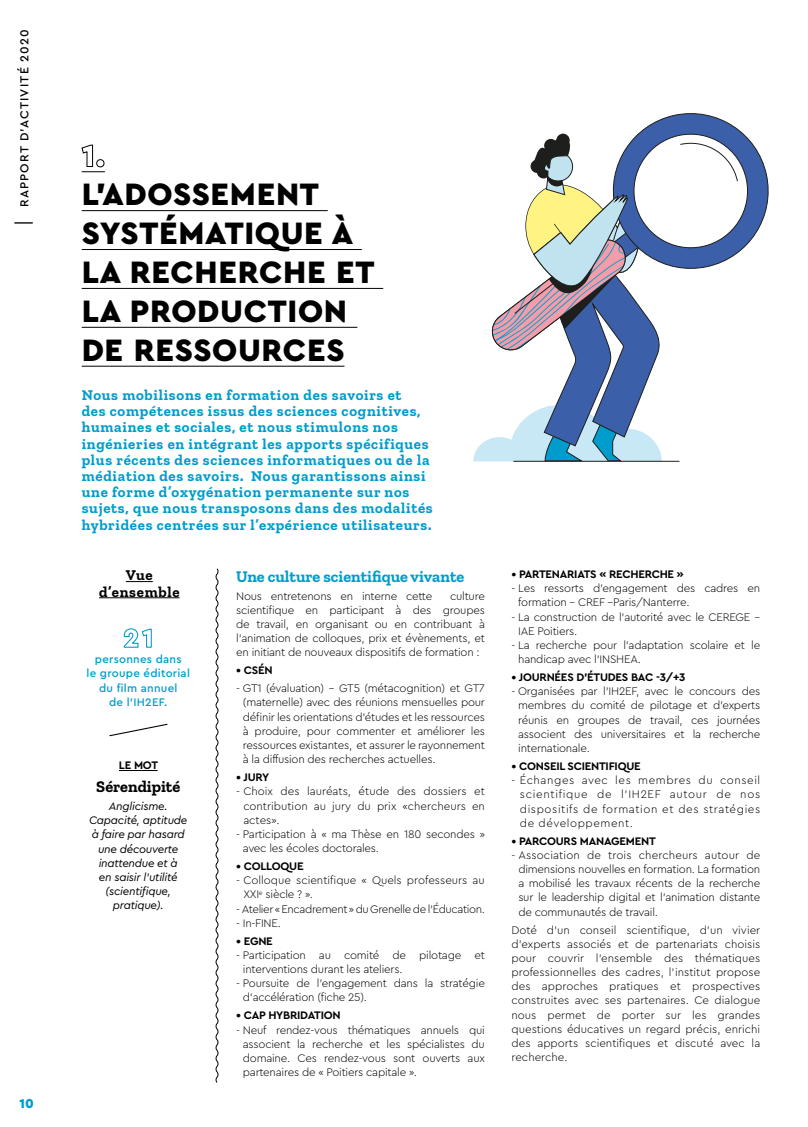
<style>
.page{position:relative;width:808px;height:1127px;background:#fff}
.page>*{position:absolute;margin:0;border:0;box-sizing:border-box;transform-origin:0 0}
.t1{font:900 32.4px/38.8px "Cera Pro";letter-spacing:.02em;color:#000}
.t2{font:700 16.2px "Zilla Slab";color:#009dcc}
.t3{font:700 16.2px "Zilla Slab";color:#000}
.t4{font:700 14.85px/16.2px "Zilla Slab";letter-spacing:.05em;color:#009dcc}
.t5{font:700 14.85px/16.2px "Zilla Slab";letter-spacing:.05em;color:#000;text-align:center}
.t6{font:900 13.5px "Cera Pro";color:#009dcc}
.t7{font:500 12.15px "Cera Pro";letter-spacing:.1em;color:#000}
.t8{font:300 11.55px/14.1px "Cera Pro";letter-spacing:-.02em;color:#000;text-align:justify}
.t9{font:700 11.55px "Cera Pro";letter-spacing:-.02em;color:#000}
.t10{font:italic 11.55px/14.1px "Cera Pro";letter-spacing:-.02em;color:#000;text-align:center}
.t11{font:300 11.55px/14.2px "Cera Pro";color:#000}
.t12{font:500 11.55px/14.1px "Cera Pro";letter-spacing:.02em;color:#009dcc;text-align:center}
</style>
<div class="page">
<svg style="left:473px;top:113px;width:296px;height:349px"></svg>
<hr style="left:514px;top:461px;width:165px;height:1px;background:#1e1e1c">
<hr style="left:82px;top:210px;width:246px;height:1px;background:#000">
<hr style="left:82px;top:249px;width:280px;height:1px;background:#000">
<hr style="left:82px;top:288px;width:301px;height:1px;background:#000">
<hr style="left:82px;top:327px;width:275px;height:1px;background:#000">
<hr style="left:82px;top:366px;width:262px;height:1px;background:#000">
<svg style="left:81px;top:144px;width:24px;height:28px"></svg>
<div style="left:96px;top:159px;width:8px;height:8px;border:1px solid #000;border-radius:50%"></div>
<hr style="left:119px;top:770px;width:39px;height:1px;background:#000">
<svg style="left:109px;top:723px;width:59px;height:14px"></svg>
<svg style="left:126px;top:581px;width:27px;height:1px"></svg>
<hr style="left:99px;top:597px;width:81px;height:1px;background:#000">
<svg style="left:215px;top:568px;width:4px;height:515px"></svg>
<svg style="left:123px;top:628px;width:29px;height:20px"></svg>
<svg style="left:14px;top:222px;width:19px;height:2px"></svg>
<p class="t7" style="left:16px;top:207px;width:180px;rotate:-90deg">RAPPORT D’ACTIVITÉ 2020</p>
<p class="t6" style="left:20px;top:1094px;width:16px">10</p>
<h1 class="t1" style="left:82px;top:174px;width:294px">L’ADOSSEMENT<br>SYSTÉMATIQUE À<br>LA RECHERCHE ET<br>LA PRODUCTION<br>DE RESSOURCES</h1>
<p class="t4" style="left:82px;top:387px;width:352px">Nous mobilisons en formation des savoirs et<br>des compétences issus des sciences cognitives, humaines et sociales, et nous stimulons nos ingénieries en intégrant les apports spécifiques plus récents des sciences informatiques ou de la médiation des savoirs. Nous garantissons ainsi une forme d’oxygénation permanente sur nos sujets, que nous transposons dans des modalités hybridées centrées sur l’expérience utilisateurs.</p>
<p class="t5" style="left:99px;top:567px;width:82px">Vue d’ensemble</p>
<h2 class="t2" style="left:236px;top:567px;width:230px">Une culture scientifique vivante</h2>
<p class="t8" style="left:236px;top:588px;width:250px;text-indent:214px">culture scientifique en participant à des groupes de travail, en organisant ou en contribuant à l’animation de colloques, prix et évènements, et en initiant de nouveaux dispositifs de formation :</p>
<p class="t9" style="left:236px;top:663px;width:38px">• CSÉN</p>
<p class="t8" style="left:243px;top:681px;width:244px;text-indent:-7px">- GT1 (évaluation) – GT5 (métacognition) et GT7 (maternelle) avec des réunions mensuelles pour définir les orientations d’études et les ressources à produire, pour commenter et améliorer les ressources existantes, et assurer le rayonnement à la diffusion des recherches actuelles.</p>
<p class="t9" style="left:236px;top:769px;width:35px">• JURY</p>
<p class="t8" style="left:243px;top:784px;width:243px;text-indent:-7px">- Choix des lauréats, étude des dossiers et contribution au jury du prix «chercheurs en actes».</p>
<p class="t8" style="left:243px;top:826px;width:244px;text-indent:-7px">- Participation à « ma Thèse en 180 secondes » avec les écoles doctorales.</p>
<p class="t9" style="left:236px;top:858px;width:69px">• COLLOQUE</p>
<p class="t11" style="left:243px;top:873px;width:243px;text-indent:-7px">- Colloque scientifique « Quels professeurs au<br>XXI<sup>e</sup> siècle ? ».</p>
<p class="t8" style="left:236px;top:901px;width:250px">- Atelier « Encadrement » du Grenelle de l’Éducation.</p>
<p class="t8" style="left:236px;top:915px;width:46px">- In-FINE.</p>
<p class="t9" style="left:236px;top:933px;width:38px">• EGNE</p>
<p class="t8" style="left:243px;top:947px;width:244px;text-indent:-7px">- Participation au comité de pilotage et interventions durant les ateliers.</p>
<p class="t8" style="left:243px;top:976px;width:244px;text-indent:-7px">- Poursuite de l’engagement dans la stratégie d’accélération (fiche 25).</p>
<p class="t9" style="left:236px;top:1008px;width:106px">• CAP HYBRIDATION</p>
<p class="t8" style="left:243px;top:1022px;width:244px;text-indent:-7px">- Neuf rendez-vous thématiques annuels qui associent la recherche et les spécialistes du domaine. Ces rendez-vous sont ouverts aux partenaires de « Poitiers capitale ».</p>
<p class="t8" style="left:236px;top:588px;width:198px">Nous entretenons en interne cette</p>
<p class="t12" style="left:87px;top:652px;width:105px">personnes dans<br>le groupe éditorial du film annuel<br>de l’IH2EF.</p>
<p class="t9" style="left:119px;top:758px;width:41px">LE MOT</p>
<h2 class="t3" style="left:96px;top:777px;width:85px">Sérendipité</h2>
<p class="t10" style="left:89px;top:799px;width:100px">Anglicisme.<br>Capacité, aptitude à faire par hasard une découverte inattendue et à<br>en saisir l’utilité (scientifique, pratique).</p>
<p class="t9" style="left:511px;top:566px;width:174px">• PARTENARIATS « RECHERCHE »</p>
<p class="t8" style="left:518px;top:581px;width:244px;text-indent:-7px">- Les ressorts d’engagement des cadres en formation – CREF –Paris/Nanterre.</p>
<p class="t8" style="left:518px;top:609px;width:244px;text-indent:-7px">- La construction de l’autorité avec le CEREGE –<br>IAE Poitiers.</p>
<p class="t8" style="left:518px;top:637px;width:244px;text-indent:-7px">- La recherche pour l’adaptation scolaire et le handicap avec l’INSHEA.</p>
<p class="t9" style="left:511px;top:669px;width:176px">• JOURNÉES D’ÉTUDES BAC -3/+3</p>
<p class="t8" style="left:518px;top:684px;width:244px;text-indent:-7px">- Organisées par l’IH2EF, avec le concours des membres du comité de pilotage et d’experts réunis en groupes de travail, ces journées associent des universitaires et la recherche internationale.</p>
<p class="t9" style="left:511px;top:758px;width:131px">• CONSEIL SCIENTIFIQUE</p>
<p class="t8" style="left:520px;top:773px;width:242px;text-indent:-8px">- Échanges avec les membres du conseil scientifique de l’IH2EF autour de nos dispositifs de formation et des stratégies de développement.</p>
<p class="t9" style="left:511px;top:833px;width:146px">• PARCOURS MANAGEMENT</p>
<p class="t8" style="left:518px;top:847px;width:243px;text-indent:-7px">- Association de trois chercheurs autour de dimensions nouvelles en formation. La formation a mobilisé les travaux récents de la recherche sur le leadership digital et l’animation distante de communautés de travail.</p>
<p class="t8" style="left:511px;top:922px;width:250px">Doté d’un conseil scientifique, d’un vivier d’experts associés et de partenariats choisis pour couvrir l’ensemble des thématiques professionnelles des cadres, l’institut propose des approches pratiques et prospectives construites avec ses partenaires. Ce dialogue nous permet de porter sur les grandes questions éducatives un regard précis, enrichi des apports scientifiques et discuté avec la recherche.</p>
</div>
